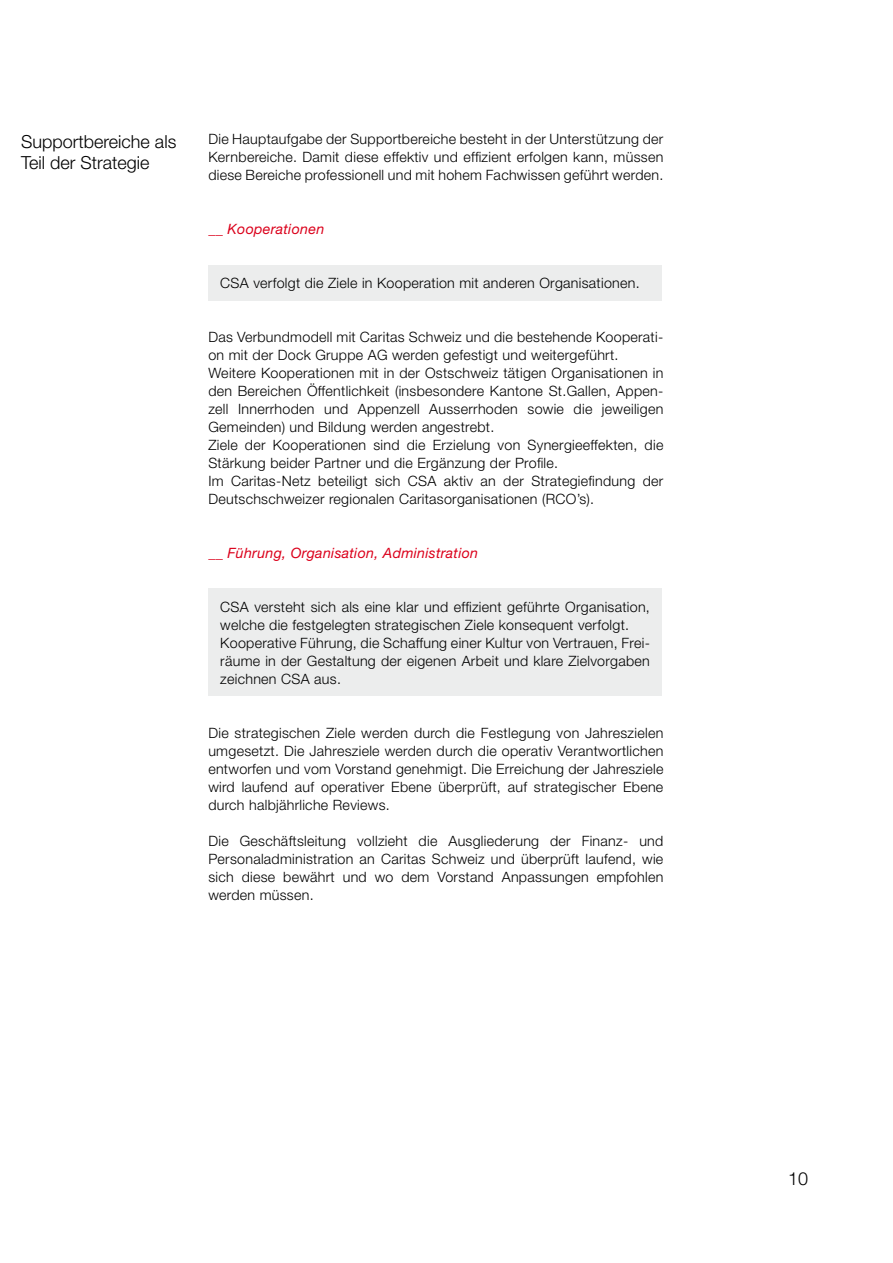
<style>
.page{position:relative;width:893px;height:1263px;background:#fff}
.page>*{position:absolute;margin:0;border:0;box-sizing:border-box;transform-origin:0 0}
.t1{font:300 18px/21.6px "Helvetica Neue";color:#000}
.t2{font:300 14.25px/18px "Helvetica Neue";letter-spacing:.02em;color:#000;text-align:justify}
.t3{font:italic 14.25px "Helvetica Neue";letter-spacing:.02em;color:#db001b}
</style>
<div class="page">
<div style="left:208px;top:265px;width:454px;height:35px;background:#eceded"></div>
<div style="left:208px;top:589px;width:454px;height:107px;background:#eceded"></div>
<p class="t1" style="left:21px;top:130px;width:157px">Supportbereiche als<br>Teil der Strategie</p>
<p class="t2" style="left:208px;top:130px;width:457px">Die Hauptaufgabe der Supportbereiche besteht in der Unterstützung der Kernbereiche. Damit diese effektiv und effizient erfolgen kann, müssen diese Bereiche professionell und mit hohem Fachwissen geführt werden.</p>
<p class="t3" style="left:208px;top:220px;width:117px">__ Kooperationen</p>
<p class="t2" style="left:220px;top:274px;width:421px">CSA verfolgt die Ziele in Kooperation mit anderen Organisationen.</p>
<p class="t2" style="left:208px;top:328px;width:457px;text-align:left">Das Verbundmodell mit Caritas Schweiz und die bestehende Kooperati&shy;on mit der Dock Gruppe AG werden gefestigt und weitergeführt.<br>Weitere Kooperationen mit in der Ostschweiz tätigen Organisationen in den Bereichen Öffentlichkeit (insbesondere Kantone St.Gallen, Appen&shy;zell Innerrhoden und Appenzell Ausserrhoden sowie die jeweiligen Gemeinden) und Bildung werden angestrebt.<br>Ziele der Kooperationen sind die Erzielung von Synergieeffekten, die Stärkung beider Partner und die Ergänzung der Profile.<br>Im Caritas-Netz beteiligt sich CSA aktiv an der Strategiefindung der Deutschschweizer regionalen Caritasorganisationen (RCO’s).</p>
<p class="t3" style="left:208px;top:544px;width:271px">__ Führung, Organisation, Administration</p>
<p class="t2" style="left:220px;top:598px;width:431px;text-align:left">CSA versteht sich als eine klar und effizient geführte Organisation, welche die festgelegten strategischen Ziele konsequent verfolgt.<br>Kooperative Führung, die Schaffung einer Kultur von Vertrauen, Frei&shy;räume in der Gestaltung der eigenen Arbeit und klare Zielvorgaben zeichnen CSA aus.</p>
<p class="t2" style="left:208px;top:724px;width:456px">Die strategischen Ziele werden durch die Festlegung von Jahreszielen umgesetzt. Die Jahresziele werden durch die operativ Verantwortlichen entworfen und vom Vorstand genehmigt. Die Erreichung der Jahresziele wird laufend auf operativer Ebene überprüft, auf strategischer Ebene durch halbjährliche Reviews.</p>
<p class="t2" style="left:208px;top:832px;width:456px">Die Geschäftsleitung vollzieht die Ausgliederung der Finanz- und Personaladministration an Caritas Schweiz und überprüft laufend, wie sich diese bewährt und wo dem Vorstand Anpassungen empfohlen werden müssen.</p>
<p class="t1" style="left:788px;top:1167px;width:22px">10</p>
</div>
